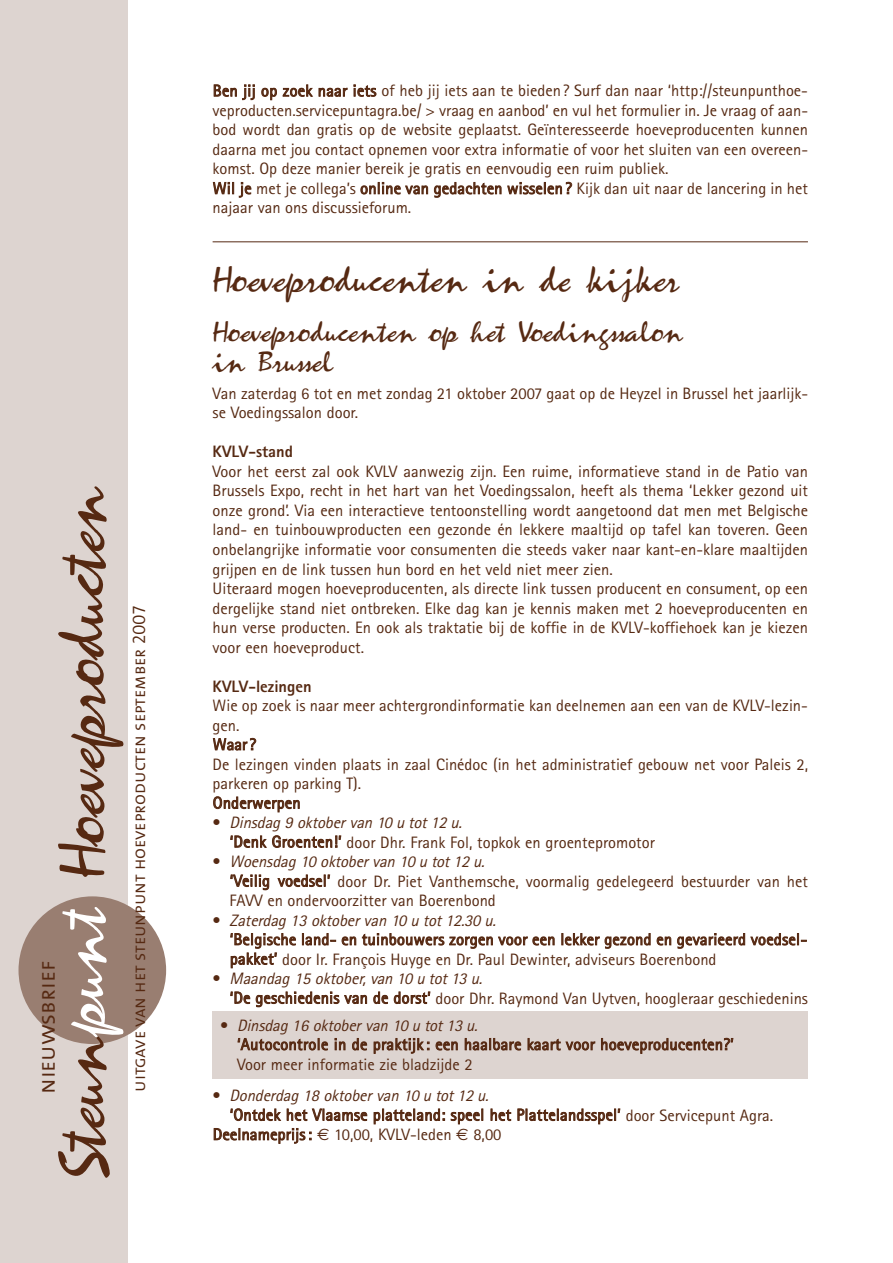
<style>
.page{position:relative;width:893px;height:1263px;background:#fff}
.page>*{position:absolute;margin:0;border:0;box-sizing:border-box;transform-origin:0 0}
.t1{font:67.5px "Zephyr Script";color:#562912}
.t2{font:37.5px "Zephyr Script";color:#562912}
.t3{font:30px/30px "Zephyr Script";color:#562912}
.t4{font:24px "The Mix Semi Light Caps";color:#562912}
.t5{font:18px "The Mix Semi Light Caps";color:#562912}
.t6{font:16.5px/19.5px "Rotis Sans Serif";color:#562912}
.t7{font:italic 16.5px "Rotis Sans Serif";color:#562912}
.t8{font:800 16.5px "Rotis Sans Serif";color:#562912}
.s1{color:#fff}
.s2{font-style:italic}
.s3{font-style:normal}
.s4{font-family:"Euro Sans"}
</style>
<div class="page">
<div style="left:0;top:0;width:128px;height:1263px;background:#ddd4d0"></div>
<div style="left:19px;top:896px;width:147px;height:148px;background:#997e71;border-radius:50%"></div>
<hr style="left:213px;top:241px;width:595px;height:1px;background:#562912">
<div style="left:213px;top:1012px;width:595px;height:67px;background:#ddd4d0"></div>
<h1 class="t1" style="left:40px;top:1180px;width:694px;rotate:-90deg">Steun<span class="s1">punt</span> Hoeveproducten</h1>
<h3 class="t4" style="left:39px;top:1094px;width:135px;rotate:-90deg">nieuwsbrief</h3>
<p class="t5" style="left:133px;top:1092px;width:487px;rotate:-90deg">uitgave van het steunpunt hoeveproducten september 2007</p>
<p class="t6" style="left:213px;top:83px;width:597px">Ben jij op zoek naar iets of heb jij iets aan te bieden? Surf dan naar ‘http://steunpunthoe&shy;veproducten.servicepuntagra.be/ &gt; vraag en aanbod’ en vul het formulier in. Je vraag of aan&shy;bod wordt dan gratis op de website geplaatst. Geïnteresseerde hoeveproducenten kunnen daarna met jou contact opnemen voor extra informatie of voor het sluiten van een overeen&shy;komst. Op deze manier bereik je gratis en eenvoudig een ruim publiek.<br>Wil je met je collega’s online van gedachten wisselen ? Kijk dan uit naar de lancering in het najaar van ons discussieforum.</p>
<h2 class="t2" style="left:213px;top:257px;width:468px">Hoeveproducenten in de kijker</h2>
<h3 class="t3" style="left:213px;top:316px;width:472px">Hoeveproducenten op het Voedingssalon in Brussel</h3>
<p class="t6" style="left:213px;top:385px;width:597px">Van zaterdag 6 tot en met zondag 21 oktober 2007 gaat op de Heyzel in Brussel het jaarlijk&shy;se Voedingssalon door.</p>
<p class="t8" style="left:213px;top:446px;width:82px">KVLV-stand</p>
<p class="t6" style="left:213px;top:463px;width:597px">Voor het eerst zal ook KVLV aanwezig zijn. Een ruime, informatieve stand in de Patio van Brussels Expo, recht in het hart van het Voedingssalon, heeft als thema ‘Lekker gezond uit onze grond’. Via een interactieve tentoonstelling wordt aangetoond dat men met Belgische land- en tuinbouwproducten een gezonde én lekkere maaltijd op tafel kan toveren. Geen onbelangrijke informatie voor consumenten die steeds vaker naar kant-en-klare maaltijden grijpen en de link tussen hun bord en het veld niet meer zien.<br>Uiteraard mogen hoeveproducenten, als directe link tussen producent en consument, op een dergelijke stand niet ontbreken. Elke dag kan je kennis maken met 2 hoeveproducenten en hun verse producten. En ook als traktatie bij de koffie in de KVLV-koffiehoek kan je kiezen voor een hoeveproduct.</p>
<p class="t8" style="left:213px;top:680px;width:101px">KVLV-lezingen</p>
<p class="t6" style="left:213px;top:697px;width:597px">Wie op zoek is naar meer achtergrondinformatie kan deelnemen aan een van de KVLV-lezin&shy;gen.<br>Waar ?<br>De lezingen vinden plaats in zaal Cinédoc (in het administratief gebouw net voor Paleis 2, parkeren op parking T).<br>Onderwerpen</p>
<p class="t6" style="left:230px;top:814px;width:426px;text-indent:-17px">• <span class="s2">Dinsdag 9 oktober van 10 u tot12 u.<br></span>‘Denk Groenten!’ door Dhr. Frank Fol, topkok en groentepromotor</p>
<p class="t6" style="left:230px;top:853px;width:580px;text-indent:-17px">• <span class="s2">Woensdag 10 oktober van 10 u tot12 u.<br></span>‘Veilig voedsel’ door Dr. Piet Vanthemsche, voormalig gedelegeerd bestuurder van het<br>FAVV en ondervoorzitter van Boerenbond</p>
<p class="t6" style="left:230px;top:912px;width:579px;text-indent:-17px">• <span class="s2">Zaterdag 13 oktober van 10 u tot12.30 u.<br></span>‘Belgische land- en tuinbouwers zorgen voor een lekker gezond en gevarieerd voedsel&shy;pakket’ door Ir. François Huyge en Dr. Paul Dewinter, adviseurs Boerenbond</p>
<p class="t6" style="left:230px;top:970px;width:580px;text-indent:-17px">• <span class="s2">Maandag 15 oktober,van 10 u tot13 u.<br></span>‘De geschiedenis van de dorst’ door Dhr. Raymond Van Uytven, hoogleraar geschiedenins</p>
<p class="t6" style="left:237px;top:1017px;width:498px;text-indent:-17px">• <span class="s2">Dinsdag 16 oktober van 10 u tot13 u.<br></span>‘Autocontrole in de praktijk: een haalbare kaart voor hoeveproducenten?’<br>Voor meer informatie zie bladzijde 2</p>
<p class="t7" style="left:213px;top:1090px;width:281px"><span class="s3">•</span> Donderdag 18 oktober van 10 u tot12 u.</p>
<p class="t6" style="left:230px;top:1107px;width:545px">‘Ontdek het Vlaamse platteland: speel het Plattelandsspel’ door Servicepunt Agra.</p>
<p class="t6" style="left:213px;top:1126px;width:290px">Deelnameprijs: <span class="s4">€</span> 10,00, KVLV-leden <span class="s4">€</span> 8,00</p>
</div>
